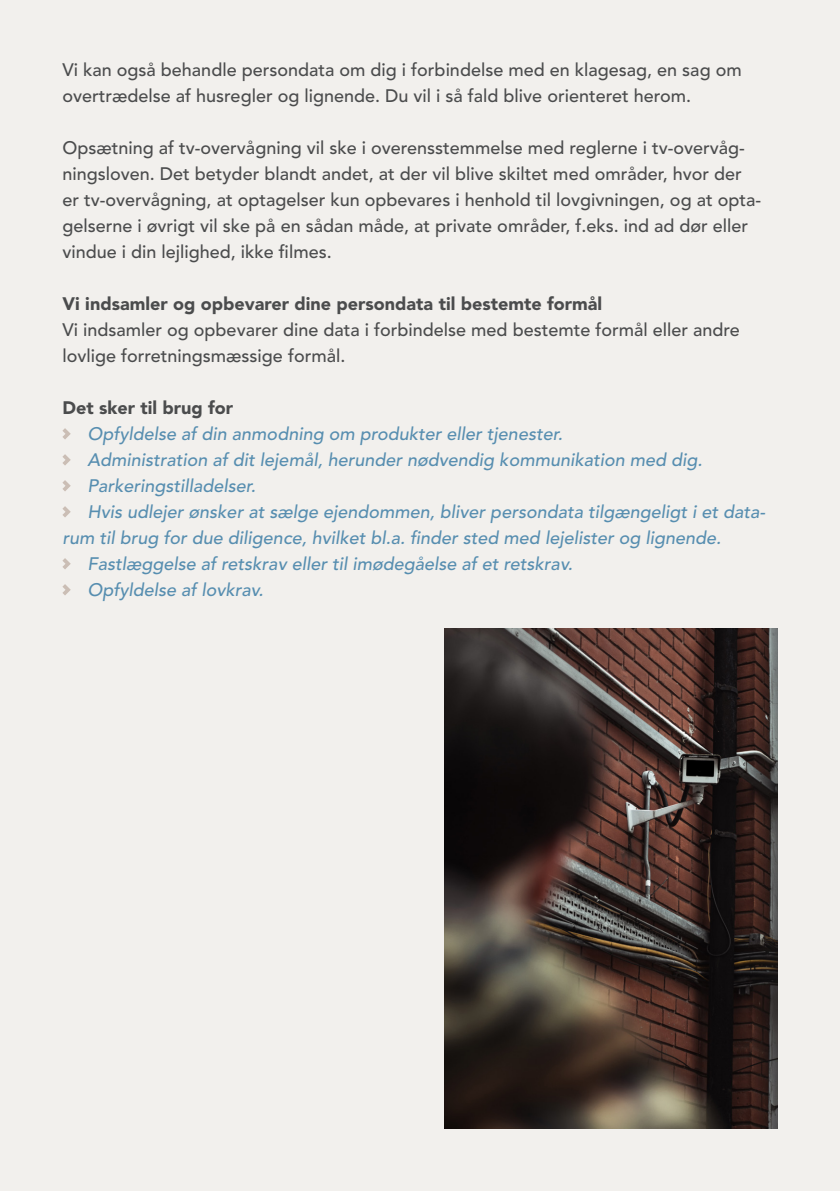
<style>
.page{position:relative;width:840px;height:1191px;background:#fff}
.page>*{position:absolute;margin:0;border:0;box-sizing:border-box;transform-origin:0 0}
.t1{font:500 18px/26px "Avenir LT Std";color:#4b4c4d}
.t2{font:italic 500 18px/26px "Avenir LT Std";color:#578eb0}
.t3{font:900 18px "Avenir LT Std";color:#4b4c4d}
</style>
<div class="page">
<div style="left:0;top:0;width:839px;height:1191px;background:#f2f0ed"></div>
<svg style="left:62px;top:428px;width:9px;height:11px"></svg>
<svg style="left:62px;top:454px;width:9px;height:11px"></svg>
<svg style="left:62px;top:480px;width:9px;height:11px"></svg>
<svg style="left:62px;top:506px;width:9px;height:11px"></svg>
<svg style="left:62px;top:558px;width:9px;height:11px"></svg>
<svg style="left:62px;top:584px;width:9px;height:11px"></svg>
<img style="left:444px;top:629px;width:333px;height:499px">
<p class="t1" style="left:62px;top:57px;width:680px">Vi kan også behandle persondata om dig i forbindelse med en klagesag, en sag om overtrædelse af husregler og lignende. Du vil i så fald blive orienteret herom.</p>
<p class="t1" style="left:62px;top:135px;width:699px">Opsætning af tv-overvågning vil ske i overensstemmelse med reglerne i tv-overvåg&shy;ningsloven. Det betyder blandt andet, at der vil blive skiltet med områder, hvor der er tv-overvågning, at optagelser kun opbevares i henhold til lovgivningen, og at opta&shy;gelserne i øvrigt vil ske på en sådan måde, at private områder, f.eks. ind ad dør eller vindue i din lejlighed, ikke filmes.</p>
<p class="t3" style="left:62px;top:293px;width:541px">Vi indsamler og opbevarer dine persondata til bestemte formål</p>
<p class="t1" style="left:62px;top:317px;width:678px">Vi indsamler og opbevarer dine data i forbindelse med bestemte formål eller andre lovlige forretningsmæssige formål.</p>
<p class="t3" style="left:62px;top:397px;width:172px">Det sker til brug for</p>
<p class="t2" style="left:87px;top:421px;width:476px">Opfyldelse af din anmodning om produkter eller tjenester.</p>
<p class="t2" style="left:87px;top:447px;width:616px">Administration af dit lejemål, herunder nødvendig kommunikation med dig.</p>
<p class="t2" style="left:87px;top:473px;width:170px">Parkeringstilladelser.</p>
<p class="t2" style="left:62px;top:499px;width:704px;text-indent:25px">Hvis udlejer ønsker at sælge ejendommen, bliver persondata tilgængeligt i et data&shy;rum til brug for due diligence, hvilket bl.a. finder sted med lejelister og lignende.</p>
<p class="t2" style="left:87px;top:551px;width:486px">Fastlæggelse af retskrav eller til imødegåelse af et retskrav.</p>
<p class="t2" style="left:87px;top:577px;width:177px">Opfyldelse af lovkrav.</p>
</div>
